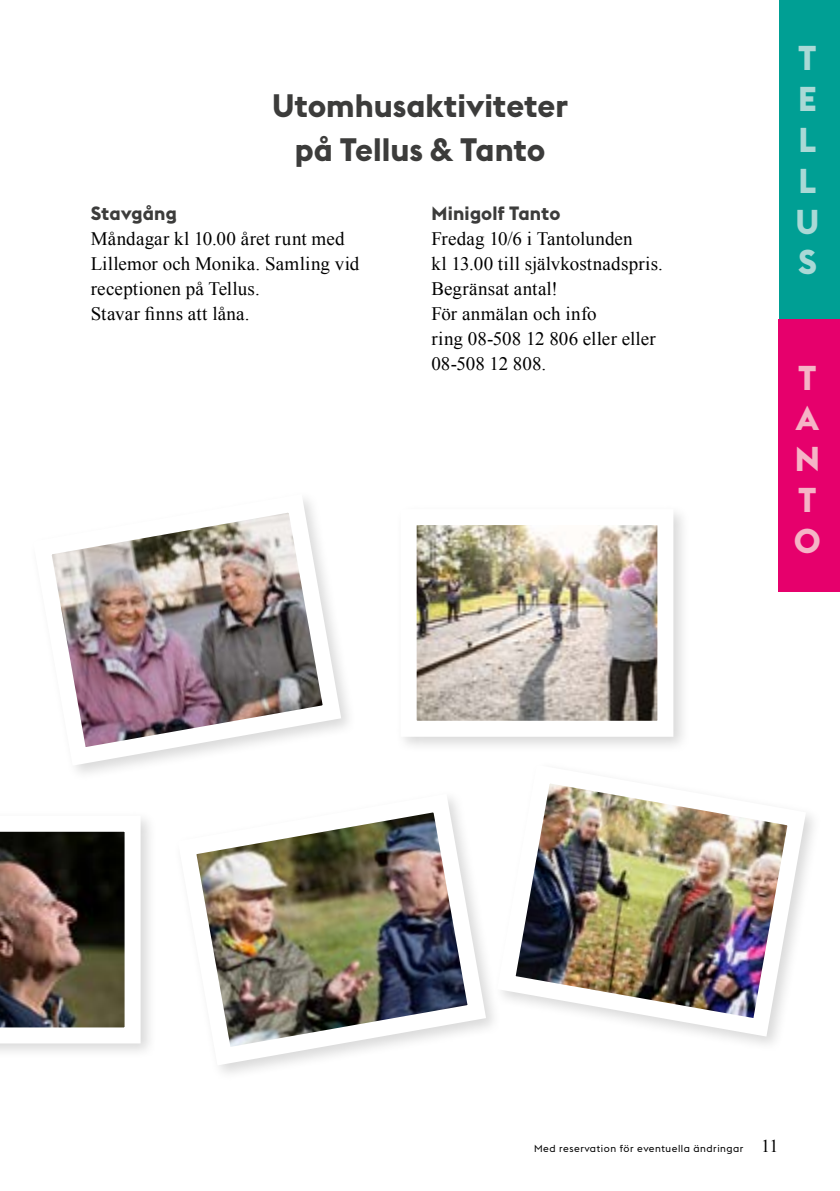
<style>
.page{position:relative;width:840px;height:1191px;background:#fff}
.page>*{position:absolute;margin:0;border:0;box-sizing:border-box;transform-origin:0 0}
.t1{font:700 34px/40.8px "Stockholm Type";color:#aad9d6;text-align:justify}
.t2{font:700 34px/40.8px "Stockholm Type";color:#f5b4c6}
.t3{font:700 32px/44px "Stockholm Type";color:#3c3c3b;text-align:center}
.t4{font:19px/25px "Times New Roman";letter-spacing:.01em;color:#000}
.t5{font:700 19px "Stockholm Type";letter-spacing:.01em;color:#3c3c3b}
.t6{font:10px "Stockholm Type";letter-spacing:.05em;color:#000}
.s1{font-family:"Times New Roman";font-size:18px}
</style>
<div class="page">
<div style="left:778px;top:0;width:61px;height:319px;background:#009f94"></div>
<img style="left:52px;top:499px;width:297px;height:274px">
<div style="left:395px;top:504px;width:294px;height:248px;background:#000;opacity:.15"></div>
<img style="left:417px;top:526px;width:239px;height:194px">
<div style="left:0;top:811px;width:156px;height:248px;background:#000;opacity:.15"></div>
<img style="left:0;top:815px;width:140px;height:228px">
<img style="left:196px;top:798px;width:291px;height:275px">
<img style="left:487px;top:783px;width:326px;height:261px">
<div style="left:778px;top:319px;width:61px;height:272px;background:#e6006c"></div>
<h2 class="t3" style="left:272px;top:82px;width:297px">Utomhusaktiviteter på Tellus &amp; Tanto</h2>
<p class="t5" style="left:91px;top:199px;width:87px">Stavgång</p>
<p class="t4" style="left:91px;top:225px;width:270px">Måndagar kl 10.00 året runt med<br>Lillemor och Monika. Samling vid receptionen på Tellus.<br>Stavar finns att låna.</p>
<p class="t5" style="left:431px;top:199px;width:130px">Minigolf Tanto</p>
<p class="t4" style="left:431px;top:225px;width:233px">Fredag 10/6 i Tantolunden<br>kl 13.00 till självkostnadspris.<br>Begränsat antal!<br>För anmälan och info<br>ring 08-508 12 806 eller eller<br>08-508 12 808.</p>
<h1 class="t1" style="left:795px;top:36px;width:25px">T E L L U S</h1>
<h1 class="t2" style="left:793px;top:355px;width:28px">T<br>A<br>N<br>T<br>O</h1>
<p class="t6" style="left:533px;top:1142px;width:246px">Med reservation för eventuella ändringar <span class="s1">11</span></p>
</div>
